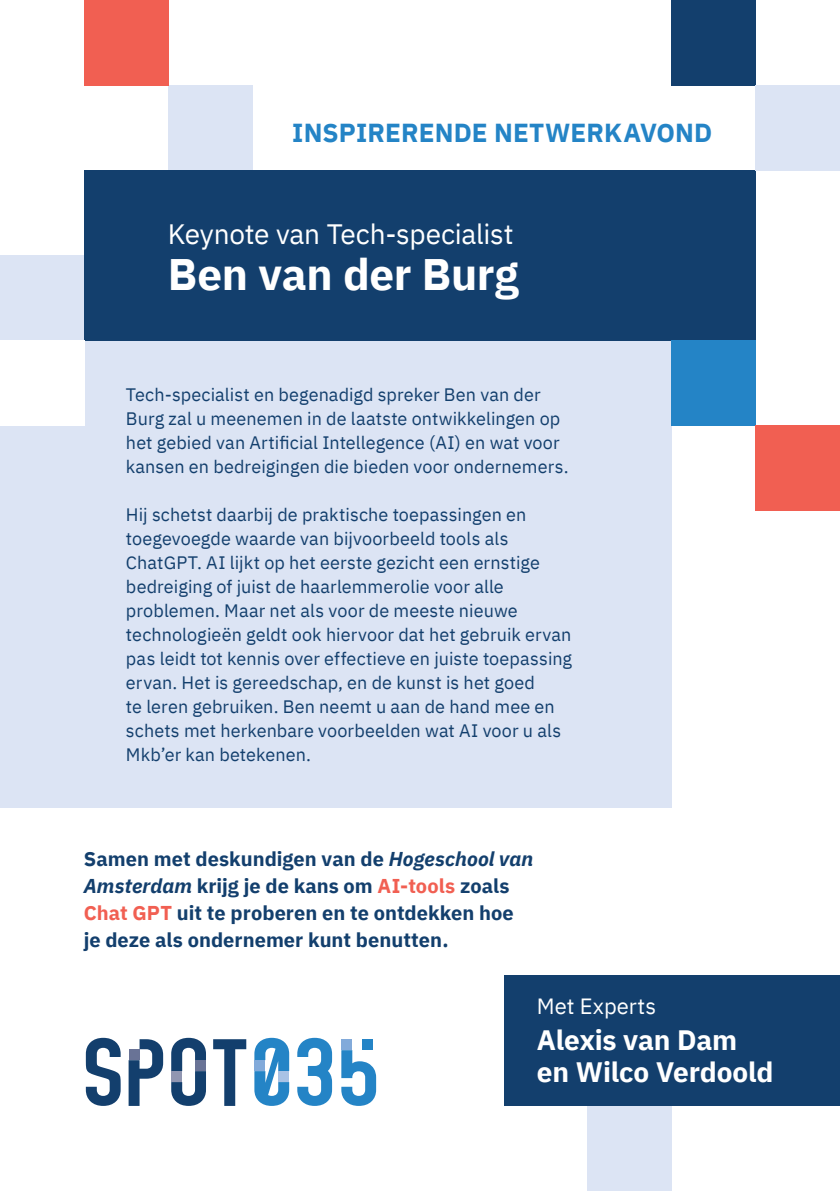
<style>
.page{position:relative;width:840px;height:1191px;background:#fff}
.page>*{position:absolute;margin:0;border:0;box-sizing:border-box;transform-origin:0 0}
.t1{font:700 44px "IBM Plex Sans";letter-spacing:-.01em;color:#fff}
.t2{font:700 28px/32px "IBM Plex Sans";letter-spacing:-.005em;color:#fff}
.t3{font:28px "IBM Plex Sans";letter-spacing:-.01em;color:#fff}
.t4{font:700 26px "IBM Plex Sans";letter-spacing:.005em;color:#2484c6}
.t5{font:22px "IBM Plex Sans";color:#fff}
.t6{font:700 20px/27px "IBM Plex Sans";color:#133f6d}
.t7{font:18px/24px "IBM Plex Sans";letter-spacing:.005em;color:#133f6d}
.s1{font-style:italic}
.s2{color:#f15f52}
</style>
<div class="page">
<div style="left:587px;top:1106px;width:84px;height:85px;background:#dce4f4"></div>
<div style="left:168px;top:85px;width:84px;height:85px;background:#dce4f4"></div>
<div style="left:0;top:255px;width:671px;height:553px;background:#dce4f4"></div>
<div style="left:84px;top:170px;width:671px;height:170px;background:#133f6d"></div>
<div style="left:503px;top:975px;width:336px;height:131px;background:#133f6d"></div>
<div style="left:84px;top:0;width:84px;height:85px;background:#f15f52"></div>
<div style="left:671px;top:0;width:84px;height:85px;background:#133f6d"></div>
<div style="left:671px;top:340px;width:84px;height:85px;background:#2484c6"></div>
<div style="left:755px;top:85px;width:84px;height:85px;background:#dce4f4"></div>
<div style="left:755px;top:425px;width:84px;height:85px;background:#f15f52"></div>
<div style="left:0;top:340px;width:84px;height:85px;background:#fff"></div>
<svg style="left:86px;top:1037px;width:35px;height:69px"></svg>
<svg style="left:213px;top:1039px;width:33px;height:67px"></svg>
<svg style="left:128px;top:1039px;width:35px;height:67px"></svg>
<svg style="left:297px;top:1037px;width:35px;height:69px"></svg>
<svg style="left:341px;top:1050px;width:35px;height:56px"></svg>
<svg style="left:171px;top:1037px;width:35px;height:69px"></svg>
<svg style="left:254px;top:1037px;width:35px;height:69px"></svg>
<div style="left:128px;top:1049px;width:11px;height:11px;background:#697396"></div>
<div style="left:341px;top:1039px;width:11px;height:11px;background:#82aada"></div>
<div style="left:171px;top:1071px;width:11px;height:11px;background:#9196b1"></div>
<div style="left:278px;top:1071px;width:11px;height:11px;background:#a9c2e5"></div>
<div style="left:195px;top:1060px;width:11px;height:11px;background:#697396"></div>
<div style="left:254px;top:1060px;width:11px;height:11px;background:#82aada"></div>
<div style="left:362px;top:1039px;width:11px;height:11px;background:#2484c6"></div>
<h3 class="t4" style="left:292px;top:112px;width:421px">INSPIRERENDE NETWERKAVOND</h3>
<h2 class="t3" style="left:168px;top:213px;width:347px">Keynote van Tech-specialist</h2>
<h1 class="t1" style="left:168px;top:240px;width:352px">Ben van der Burg</h1>
<p class="t7" style="left:126px;top:381px;width:444px">Tech-specialist en begenadigd spreker Ben van der Burg zal u meenemen in de laatste ontwikkelingen op het gebied van Artificial Intellegence (AI) en wat voor kansen en bedreigingen die bieden voor ondernemers.</p>
<p class="t7" style="left:126px;top:501px;width:447px">Hij schetst daarbij de praktische toepassingen en toegevoegde waarde van bijvoorbeeld tools als ChatGPT. AI lijkt op het eerste gezicht een ernstige bedreiging of juist de haarlemmerolie voor alle problemen. Maar net als voor de meeste nieuwe technologieën geldt ook hiervoor dat het gebruik ervan pas leidt tot kennis over effectieve en juiste toepassing ervan. Het is gereedschap, en de kunst is het goed<br>te leren gebruiken. Ben neemt u aan de hand mee en schets met herkenbare voorbeelden wat AI voor u als Mkb’er kan betekenen.</p>
<p class="t6" style="left:84px;top:844px;width:450px">Samen met deskundigen van de <span class="s1">Hogeschool van Amsterdam</span> krijg je de kans om <span class="s2">AI-tools</span> zoals <span class="s2">Chat GPT</span> uit te proberen en te ontdekken hoe je deze als ondernemer kunt benutten.</p>
<p class="t5" style="left:536px;top:989px;width:121px">Met Experts</p>
<h2 class="t2" style="left:536px;top:1022px;width:238px">Alexis van Dam en Wilco Verdoold</h2>
</div>
